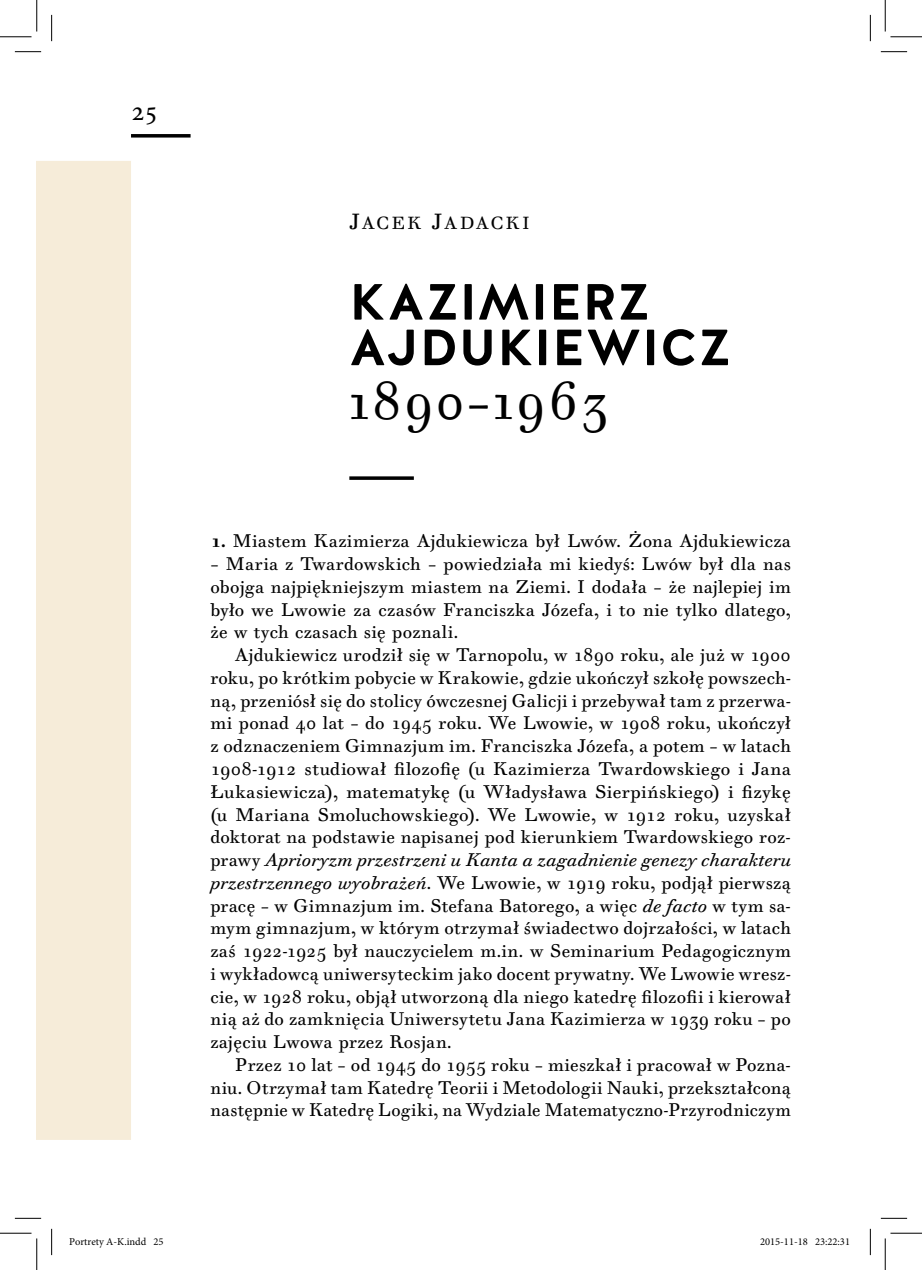
<style>
.page{position:relative;width:922px;height:1270px;background:#fff}
.page>*{position:absolute;margin:0;border:0;box-sizing:border-box;transform-origin:0 0}
.t1{font:700 50.75px/45.5px "Halis R";letter-spacing:.015em;color:#000}
.t2{font:50.75px "Walbaum Text Pro";color:#000}
.t3{font:28px "Minion Pro";color:#000}
.t4{font:17.5px/22.8px "Walbaum Text Pro";letter-spacing:.02em;color:#000;text-align:justify}
.t5{font:16.8px "Walbaum Text Pro";color:#000}
.t6{font:10.5px "Minion Pro";color:#000}
.s1{font-size:21px}
.s2{color:#fff}
.s3{font-weight:700}
.s4{font-style:italic}
</style>
<div class="page">
<div style="left:37px;top:161px;width:94px;height:978px;background:#f6ecd9"></div>
<hr style="left:131px;top:134px;width:60px;height:3px;background:#000">
<svg style="left:349px;top:476px;width:65px;height:4px"></svg>
<svg style="left:15px;top:51px;width:26px;height:1px"></svg>
<svg style="left:881px;top:51px;width:26px;height:1px"></svg>
<svg style="left:15px;top:1217px;width:26px;height:1px"></svg>
<svg style="left:881px;top:1217px;width:26px;height:1px"></svg>
<svg style="left:51px;top:15px;width:1px;height:26px"></svg>
<svg style="left:51px;top:1228px;width:1px;height:26px"></svg>
<svg style="left:870px;top:15px;width:1px;height:26px"></svg>
<svg style="left:870px;top:1228px;width:1px;height:26px"></svg>
<hr style="left:0;top:36px;width:32px;height:1px;background:#000">
<hr style="left:890px;top:36px;width:32px;height:1px;background:#000">
<hr style="left:0;top:1232px;width:32px;height:1px;background:#000">
<hr style="left:890px;top:1232px;width:32px;height:1px;background:#000">
<hr style="left:36px;top:0;width:1px;height:32px;background:#000">
<hr style="left:36px;top:1238px;width:1px;height:31px;background:#000">
<hr style="left:885px;top:0;width:1px;height:32px;background:#000">
<hr style="left:885px;top:1238px;width:1px;height:31px;background:#000">
<h2 class="t3" style="left:131px;top:92px;width:29px">25</h2>
<p class="t5" style="left:349px;top:213px;width:29px"><span class="s1">J</span>acek</p>
<p class="t5" style="left:432px;top:213px;width:28px"><span class="s1">J</span>adacki</p>
<h1 class="t1" style="left:349px;top:280px;width:402px">KAZIMIERZ<br>AJDUKIEWICZ<span class="s2">.</span></h1>
<h1 class="t2" style="left:349px;top:371px;width:261px">1890–1963</h1>
<p class="t4" style="left:210px;top:530px;width:582px"><span class="s3">1.</span> Miastem Kazimierza Ajdukiewicza był Lwów. Żona Ajdukiewicza</p>
<p class="t4" style="left:210px;top:553px;width:582px">– Maria z Twardowskich – powiedziała mi kiedyś: Lwów był dla nas obojga najpiękniejszym miastem na Ziemi. I dodała – że najlepiej im było we Lwowie za czasów Franciszka Józefa, i to nie tylko dlatego, że w tych czasach się poznali.</p>
<p class="t4" style="left:210px;top:644px;width:582px;text-indent:25px">Ajdukiewicz urodził się w Tarnopolu, w 1890 roku, ale już w 1900 roku, po krótkim pobycie w Krakowie, gdzie ukończył szkołę powszech&shy;ną, przeniósł się do stolicy ówczesnej Galicji i przebywał tam z przerwa&shy;mi ponad 40 lat – do 1945 roku. We Lwowie, w 1908 roku, ukończył z odznaczeniem Gimnazjum im. Franciszka Józefa, a potem – w latach 1908-1912 studiował filozofię (u Kazimierza Twardowskiego i Jana Łukasiewicza), matematykę (u Władysława Sierpińskiego) i fizykę (u Mariana Smoluchowskiego). We Lwowie, w 1912 roku, uzyskał doktorat na podstawie napisanej pod kierunkiem Twardowskiego roz&shy;prawy <span class="s4">Aprioryzm przestrzeni u Kanta a zagadnienie genezy charakteru przestrzennego wyobrażeń</span>. We Lwowie, w 1919 roku, podjął pierwszą pracę – w Gimnazjum im. Stefana Batorego, a więc <span class="s4">de facto</span> w tym sa&shy;mym gimnazjum, w którym otrzymał świadectwo dojrzałości, w latach zaś 1922-1925 był nauczycielem m.in. w Seminarium Pedagogicznym i wykładowcą uniwersyteckim jako docent prywatny. We Lwowie wresz&shy;cie, w 1928 roku, objął utworzoną dla niego katedrę filozofii i kierował nią aż do zamknięcia Uniwersytetu Jana Kazimierza w 1939 roku – po zajęciu Lwowa przez Rosjan.</p>
<p class="t4" style="left:210px;top:1053px;width:582px;text-indent:25px">Przez 10 lat – od 1945 do 1955 roku – mieszkał i pracował w Pozna&shy;niu. Otrzymał tam Katedrę Teorii i Metodologii Nauki, przekształconą następnie w Katedrę Logiki, na Wydziale Matematyczno-Przyrodniczym</p>
<p class="t6" style="left:69px;top:1233px;width:96px">Portrety A-K.indd 25</p>
<p class="t6" style="left:760px;top:1233px;width:91px">2015-11-18 23:22:31</p>
</div>
